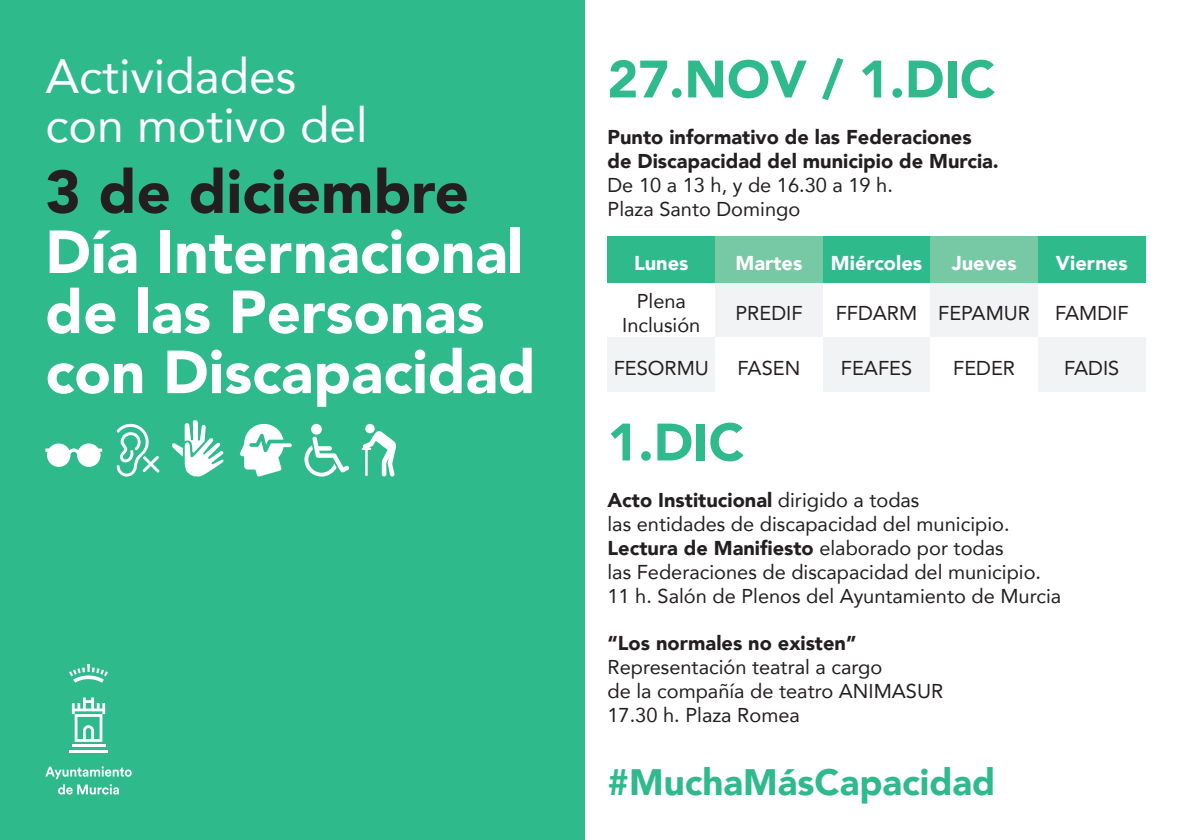
<style>
.page{position:relative;width:1191px;height:840px;background:#fff}
.page>*{position:absolute;margin:0;border:0;box-sizing:border-box;transform-origin:0 0}
.t1{font:900 60px/60px "Avenir";color:#fff}
.t2{font:900 52px "Avenir";color:#2fba8c}
.t3{font:48px/48px "Avenir";color:#fff}
.t4{font:900 36.6px "Avenir";color:#2fba8c}
.t5{font:20px/24px "Avenir";color:#231f20}
.t6{font:900 20px/24px "Avenir";color:#231f20}
.t7{font:900 20px "Avenir";color:#fff}
.s1{color:#231f20}
.s2{font-weight:400}
.s3{font-weight:900}
</style>
<div class="page">
<div style="left:0;top:0;width:584px;height:839px;background:#2fba8c"></div>
<svg style="left:45px;top:766px;width:87px;height:28px"></svg>
<hr style="left:72px;top:744px;width:33px;height:3px;background:#fff">
<hr style="left:69px;top:749px;width:39px;height:3px;background:#fff">
<svg style="left:69px;top:664px;width:39px;height:18px"></svg>
<svg style="left:72px;top:697px;width:33px;height:44px"></svg>
<svg style="left:240px;top:423px;width:52px;height:53px"></svg>
<svg style="left:45px;top:443px;width:57px;height:23px"></svg>
<svg style="left:365px;top:423px;width:10px;height:10px"></svg>
<svg style="left:362px;top:430px;width:35px;height:46px"></svg>
<svg style="left:304px;top:436px;width:45px;height:40px"></svg>
<div style="left:311px;top:423px;width:11px;height:11px;background:#fff;border-radius:50%"></div>
<svg style="left:116px;top:423px;width:44px;height:53px"></svg>
<svg style="left:172px;top:420px;width:51px;height:57px"></svg>
<div style="left:607px;top:236px;width:108px;height:47px;background:#2fba8c"></div>
<div style="left:607px;top:337px;width:108px;height:55px;background:#f2f3f4"></div>
<div style="left:715px;top:236px;width:107px;height:47px;background:#77c8a5"></div>
<div style="left:715px;top:283px;width:107px;height:54px;background:#f2f3f4"></div>
<div style="left:822px;top:236px;width:108px;height:47px;background:#2fba8c"></div>
<div style="left:822px;top:337px;width:108px;height:55px;background:#f2f3f4"></div>
<div style="left:930px;top:236px;width:108px;height:47px;background:#77c8a5"></div>
<div style="left:930px;top:283px;width:108px;height:54px;background:#f2f3f4"></div>
<div style="left:1038px;top:236px;width:107px;height:47px;background:#2fba8c"></div>
<div style="left:1038px;top:337px;width:107px;height:55px;background:#f2f3f4"></div>
<p class="t3" style="left:45px;top:51px;width:324px">Actividades con motivo del</p>
<p class="t1" style="left:45px;top:160px;width:492px"><span class="s1">3 de diciembre<br></span>Día Internacional de las Personas con Discapacidad</p>
<p class="t2" style="left:607px;top:35px;width:389px">27.NOV / 1.DIC</p>
<p class="t6" style="left:607px;top:125px;width:393px">Punto informativo de las Federaciones de Discapacidad del municipio de Murcia.<br><span class="s2">De 10 a 13 h, y de 16.30 a 19 h.<br>Plaza Santo Domingo</span></p>
<p class="t7" style="left:634px;top:245px;width:56px">Lunes</p>
<p class="t5" style="left:622px;top:289px;width:80px;text-align:center">Plena<br>Inclusión</p>
<p class="t5" style="left:613px;top:355px;width:97px">FESORMU</p>
<p class="t7" style="left:735px;top:245px;width:68px">Martes</p>
<p class="t5" style="left:735px;top:301px;width:69px">PREDIF</p>
<p class="t5" style="left:737px;top:355px;width:64px">FASEN</p>
<p class="t7" style="left:831px;top:245px;width:93px">Miércoles</p>
<p class="t5" style="left:835px;top:301px;width:83px">FFDARM</p>
<p class="t5" style="left:841px;top:355px;width:73px">FEAFES</p>
<p class="t7" style="left:951px;top:245px;width:66px">Jueves</p>
<p class="t5" style="left:938px;top:301px;width:93px">FEPAMUR</p>
<p class="t5" style="left:953px;top:355px;width:63px">FEDER</p>
<p class="t7" style="left:1056px;top:245px;width:73px">Viernes</p>
<p class="t5" style="left:1055px;top:301px;width:75px">FAMDIF</p>
<p class="t5" style="left:1064px;top:355px;width:57px">FADIS</p>
<p class="t2" style="left:607px;top:397px;width:138px">1.DIC</p>
<p class="t5" style="left:607px;top:487px;width:455px"><span class="s3">Acto Institucional</span> dirigido a todas<br>las entidades de discapacidad del municipio.<br><span class="s3">Lectura de Manifiesto</span> elaborado por todas<br>las Federaciones de discapacidad del municipio.<br>11 h. Salón de Plenos del Ayuntamiento de Murcia</p>
<p class="t5" style="left:607px;top:630px;width:337px"><span class="s3">“Los normales no existen”<br></span>Representación teatral a cargo<br>de la compañía de teatro ANIMASUR<br>17.30 h. Plaza Romea</p>
<p class="t4" style="left:607px;top:750px;width:389px">#MuchaMásCapacidad</p>
</div>
